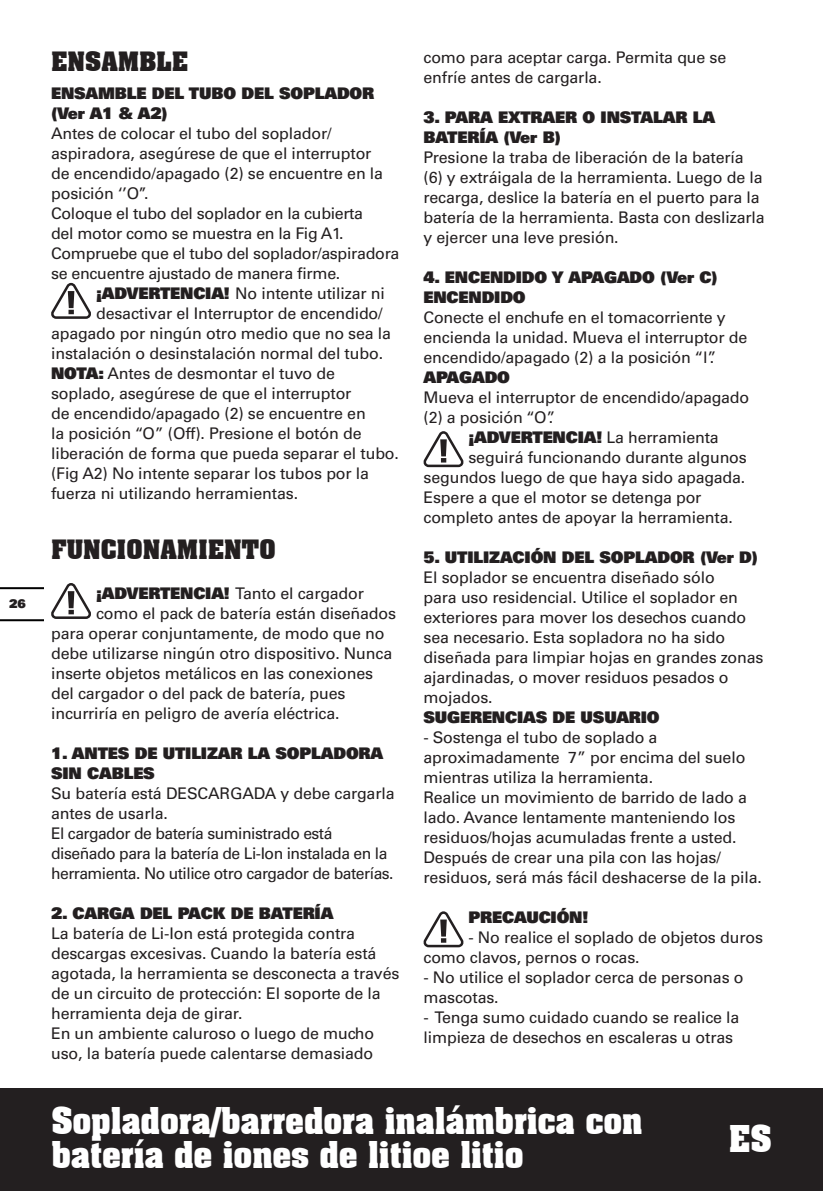
<style>
.page{position:relative;width:823px;height:1191px;background:#fff}
.page>*{position:absolute;margin:0;border:0;box-sizing:border-box;transform-origin:0 0}
.t1{font:700 36px/34px "Aachen BT";letter-spacing:-.025em;color:#fff;scale:.95 1}
.t2{font:700 26px "Aachen BT";letter-spacing:-.01em;color:#231f20}
.t3{font:16px/20px "Univers";letter-spacing:-.01em;color:#231f20}
.t4{font:900 16px/20px "Univers";letter-spacing:-.01em;color:#231f20}
.t5{font:16px/20px "Univers";letter-spacing:-.03em;color:#231f20}
.t6{font:900 12px "Univers";color:#231f20}
.s1{font-weight:900}
.s2{font-family:"Arial"}
.s3{font-weight:400}
</style>
<div class="page">
<div style="left:0;top:1089px;width:822px;height:102px;background:#231f20"></div>
<hr style="left:0;top:619px;width:43px;height:2px;background:#000">
<hr style="left:0;top:587px;width:43px;height:2px;background:#000">
<svg style="left:51px;top:283px;width:40px;height:36px"></svg>
<svg style="left:51px;top:583px;width:40px;height:36px"></svg>
<svg style="left:423px;top:431px;width:40px;height:36px"></svg>
<svg style="left:423px;top:911px;width:40px;height:36px"></svg>
<p class="t6" style="left:9px;top:595px;width:18px">26</p>
<h2 class="t2" style="left:51px;top:45px;width:139px">ENSAMBLE</h2>
<p class="t4" style="left:51px;top:83px;width:324px">ENSAMBLE DEL TUBO DEL SOPLADOR (Ver A1 &amp; A2)</p>
<p class="t3" style="left:51px;top:123px;width:350px">Antes de colocar el tubo del soplador/ aspiradora, asegúrese de que el interruptor<br>de encendido/apagado (2) se encuentre en la posición ‘’O’’.<br>Coloque el tubo del soplador en la cubierta<br>del motor como se muestra en la Fig A1.<br>Compruebe que el tubo del soplador/aspiradora se encuentre ajustado de manera firme.</p>
<p class="t3" style="left:96px;top:283px;width:290px"><span class="s1">¡ADVERTENCIA!</span> No intente utilizar ni</p>
<p class="t3" style="left:96px;top:303px;width:288px">desactivar el Interruptor de encendido/</p>
<p class="t3" style="left:51px;top:323px;width:341px">apagado por ningún otro medio que no sea la</p>
<p class="t3" style="left:51px;top:343px;width:333px">instalación o desinstalación normal del tubo.</p>
<p class="t3" style="left:51px;top:363px;width:285px"><span class="s1">NOTA:</span> Antes de desmontar el tuvo de</p>
<p class="t3" style="left:51px;top:383px;width:302px">soplado, asegúrese de que el interruptor</p>
<p class="t3" style="left:51px;top:403px;width:316px">de encendido/apagado (2) se encuentre en</p>
<p class="t3" style="left:51px;top:423px;width:312px">la posición “O” (Off). Presione el botón de</p>
<p class="t3" style="left:51px;top:443px;width:349px">liberación de forma que pueda separar el tubo.</p>
<p class="t3" style="left:51px;top:463px;width:319px">(Fig A2) No intente separar los tubos por la</p>
<p class="t3" style="left:51px;top:483px;width:248px">fuerza ni utilizando herramientas.</p>
<h2 class="t2" style="left:51px;top:533px;width:226px">FUNCIONAMIENTO</h2>
<p class="t3" style="left:96px;top:583px;width:269px"><span class="s1">¡ADVERTENCIA!</span> Tanto el cargador</p>
<p class="t3" style="left:96px;top:603px;width:301px">como el pack de batería están diseñados</p>
<p class="t3" style="left:51px;top:623px;width:335px">para operar conjuntamente, de modo que no</p>
<p class="t3" style="left:51px;top:643px;width:342px">debe utilizarse ningún otro dispositivo. Nunca</p>
<p class="t3" style="left:51px;top:663px;width:323px">inserte objetos metálicos en las conexiones</p>
<p class="t3" style="left:51px;top:683px;width:296px">del cargador o del pack de batería, pues</p>
<p class="t3" style="left:51px;top:703px;width:290px">incurriría en peligro de avería eléctrica.</p>
<p class="t4" style="left:51px;top:743px;width:333px">1. ANTES DE UTILIZAR LA SOPLADORA<br>SIN CABLES</p>
<p class="t5" style="left:51px;top:783px;width:345px">Su batería está DESCARGADA y debe cargarla antes de usarla.<br>El cargador de batería suministrado está diseñado para la batería de Li-Ion instalada en la herramienta. No utilice otro cargador de baterías.</p>
<p class="t4" style="left:51px;top:903px;width:284px">2. CARGA DEL PACK DE BATERÍA</p>
<p class="t3" style="left:51px;top:923px;width:349px">La batería de Li-Ion está protegida contra descargas excesivas. Cuando la batería está agotada, la herramienta se desconecta a través de un circuito de protección: El soporte de la herramienta deja de girar.<br>En un ambiente caluroso o luego de mucho uso, la batería puede calentarse demasiado</p>
<p class="t3" style="left:423px;top:47px;width:304px">como para aceptar carga. Permita que se enfríe antes de cargarla.</p>
<p class="t4" style="left:423px;top:107px;width:293px">3. PARA EXTRAER O INSTALAR LA<br>BATERÍA (Ver B)</p>
<p class="t3" style="left:423px;top:147px;width:342px">Presione la traba de liberación de la batería (6) y extráigala de la herramienta. Luego de la recarga, deslice la batería en el puerto para la batería de la herramienta. Basta con deslizarla y ejercer una leve presión.</p>
<p class="t4" style="left:423px;top:267px;width:295px">4. ENCENDIDO Y APAGADO (Ver C)<br>ENCENDIDO</p>
<p class="t3" style="left:423px;top:307px;width:325px">Conecte el enchufe en el tomacorriente y encienda la unidad. Mueva el interruptor de encendido/apagado (2) a la posición “<span class="s2">I</span>”.<br><span class="s1">APAGADO</span></p>
<p class="t3" style="left:423px;top:387px;width:327px">Mueva el interruptor de encendido/apagado</p>
<p class="t3" style="left:423px;top:407px;width:133px">(2) a posición “O”.</p>
<p class="t4" style="left:468px;top:427px;width:252px">¡ADVERTENCIA! <span class="s3">La herramienta</span></p>
<p class="t3" style="left:468px;top:447px;width:280px">seguirá funcionando durante algunos</p>
<p class="t3" style="left:423px;top:467px;width:323px">segundos luego de que haya sido apagada.</p>
<p class="t3" style="left:423px;top:487px;width:279px">Espere a que el motor se detenga por</p>
<p class="t3" style="left:423px;top:507px;width:310px">completo antes de apoyar la herramienta.</p>
<p class="t4" style="left:423px;top:547px;width:336px">5. UTILIZACIÓN DEL SOPLADOR (Ver D)</p>
<p class="t3" style="left:423px;top:567px;width:341px">El soplador se encuentra diseñado sólo<br>para uso residencial. Utilice el soplador en exteriores para mover los desechos cuando sea necesario. Esta sopladora no ha sido diseñada para limpiar hojas en grandes zonas ajardinadas, o mover residuos pesados o mojados.</p>
<p class="t4" style="left:423px;top:707px;width:237px">SUGERENCIAS DE USUARIO</p>
<p class="t3" style="left:423px;top:727px;width:339px">- Sostenga el tubo de soplado a aproximadamente 7” por encima del suelo mientras utiliza la herramienta.<br>Realice un movimiento de barrido de lado a lado. Avance lentamente manteniendo los residuos/hojas acumuladas frente a usted.<br>Después de crear una pila con las hojas/ residuos, será más fácil deshacerse de la pila.</p>
<p class="t4" style="left:468px;top:907px;width:121px">PRECAUCIÓN!</p>
<p class="t3" style="left:423px;top:927px;width:341px;text-indent:45px">- No realice el soplado de objetos duros como clavos, pernos o rocas.</p>
<p class="t3" style="left:423px;top:967px;width:321px">- No utilice el soplador cerca de personas o mascotas.</p>
<p class="t3" style="left:423px;top:1007px;width:317px">- Tenga sumo cuidado cuando se realice la limpieza de desechos en escaleras u otras</p>
<h1 class="t1" style="left:51px;top:1103px;width:624px">Sopladora/barredora inalámbrica con batería de iones de litioe litio</h1>
<h1 class="t1" style="left:728px;top:1121px;width:47px">ES</h1>
</div>
